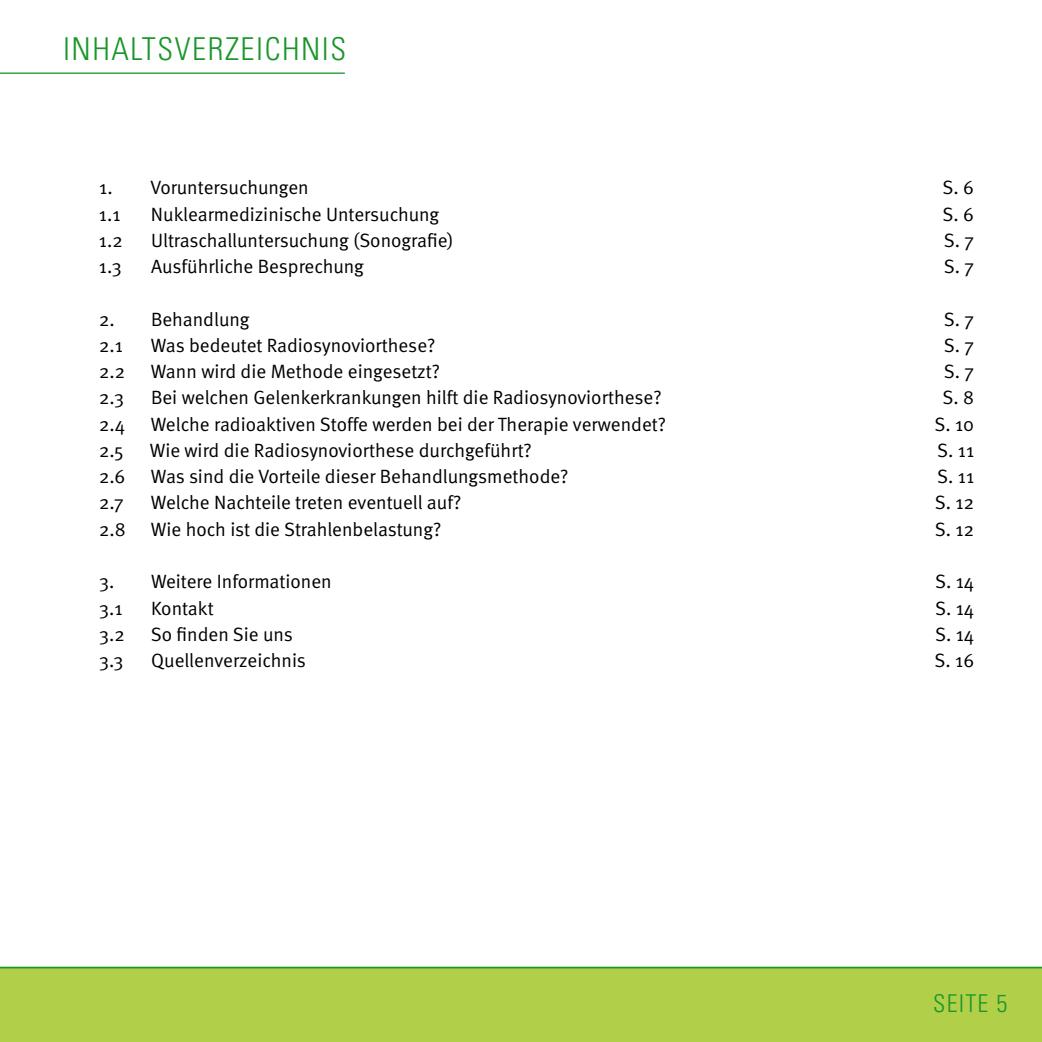
<style>
.page{position:relative;width:1042px;height:1042px;background:#fff}
.page>*{position:absolute;margin:0;border:0;box-sizing:border-box;transform-origin:0 0}
.t1{font:300 condensed 31.5px "Univers";letter-spacing:.05em;color:#1a962b}
.t2{font:300 condensed 24.5px "Univers";letter-spacing:.05em;color:#1a962b}
.t3{font:19.25px "Meta Normal";color:#000}
</style>
<div class="page">
<div style="left:0;top:966px;width:1042px;height:76px;background:#b1cf49"></div>
<hr style="left:0;top:73px;width:345px;height:1px;background:#1a962b">
<h1 class="t1" style="left:63px;top:30px;width:285px">INHALTSVERZEICHNIS</h1>
<p class="t3" style="left:99px;top:176px;width:211px">1. Voruntersuchungen</p>
<p class="t3" style="left:942px;top:176px;width:33px">S. 6</p>
<p class="t3" style="left:99px;top:203px;width:23px">1.1</p>
<p class="t3" style="left:151px;top:203px;width:290px">Nuklearmedizinische Untersuchung</p>
<p class="t3" style="left:942px;top:203px;width:33px">S. 6</p>
<p class="t3" style="left:99px;top:229px;width:25px">1.2</p>
<p class="t3" style="left:151px;top:229px;width:304px">Ultraschalluntersuchung (Sonografie)</p>
<p class="t3" style="left:944px;top:229px;width:32px">S. 7</p>
<p class="t3" style="left:99px;top:255px;width:24px">1.3</p>
<p class="t3" style="left:151px;top:255px;width:214px">Ausführliche Besprechung</p>
<p class="t3" style="left:944px;top:255px;width:32px">S. 7</p>
<p class="t3" style="left:99px;top:308px;width:152px">2. Behandlung</p>
<p class="t3" style="left:944px;top:308px;width:32px">S. 7</p>
<p class="t3" style="left:99px;top:334px;width:25px">2.1</p>
<p class="t3" style="left:151px;top:334px;width:286px">Was bedeutet Radiosynoviorthese?</p>
<p class="t3" style="left:944px;top:334px;width:32px">S. 7</p>
<p class="t3" style="left:99px;top:360px;width:28px">2.2</p>
<p class="t3" style="left:151px;top:360px;width:291px">Wann wird die Methode eingesetzt?</p>
<p class="t3" style="left:944px;top:360px;width:32px">S. 7</p>
<p class="t3" style="left:99px;top:386px;width:26px">2.3</p>
<p class="t3" style="left:151px;top:386px;width:512px">Bei welchen Gelenkerkrankungen hilft die Radiosynoviorthese?</p>
<p class="t3" style="left:942px;top:386px;width:33px">S. 8</p>
<p class="t3" style="left:99px;top:413px;width:28px">2.4</p>
<p class="t3" style="left:151px;top:413px;width:517px">Welche radioaktiven Stoffe werden bei der Therapie verwendet?</p>
<p class="t3" style="left:934px;top:413px;width:41px">S. 10</p>
<p class="t3" style="left:99px;top:439px;width:26px">2.5</p>
<p class="t3" style="left:150px;top:439px;width:383px">Wie wird die Radiosynoviorthese durchgeführt?</p>
<p class="t3" style="left:937px;top:439px;width:38px">S. 11</p>
<p class="t3" style="left:99px;top:465px;width:28px">2.6</p>
<p class="t3" style="left:151px;top:465px;width:419px">Was sind die Vorteile dieser Behandlungsmethode?</p>
<p class="t3" style="left:937px;top:465px;width:38px">S. 11</p>
<p class="t3" style="left:99px;top:492px;width:26px">2.7</p>
<p class="t3" style="left:151px;top:492px;width:312px">Welche Nachteile treten eventuell auf?</p>
<p class="t3" style="left:935px;top:492px;width:41px">S. 12</p>
<p class="t3" style="left:99px;top:518px;width:28px">2.8</p>
<p class="t3" style="left:151px;top:518px;width:292px">Wie hoch ist die Strahlenbelastung?</p>
<p class="t3" style="left:935px;top:518px;width:41px">S. 12</p>
<p class="t3" style="left:99px;top:570px;width:234px">3. Weitere Informationen</p>
<p class="t3" style="left:935px;top:570px;width:41px">S. 14</p>
<p class="t3" style="left:99px;top:597px;width:25px">3.1</p>
<p class="t3" style="left:151px;top:597px;width:64px">Kontakt</p>
<p class="t3" style="left:935px;top:597px;width:41px">S. 14</p>
<p class="t3" style="left:99px;top:623px;width:27px">3.2</p>
<p class="t3" style="left:151px;top:623px;width:144px">So finden Sie uns</p>
<p class="t3" style="left:935px;top:623px;width:41px">S. 14</p>
<p class="t3" style="left:99px;top:649px;width:26px">3.3</p>
<p class="t3" style="left:151px;top:649px;width:156px">Quellenverzeichnis</p>
<p class="t3" style="left:934px;top:649px;width:41px">S. 16</p>
<p class="t2" style="left:933px;top:988px;width:75px">SEITE 5</p>
</div>
